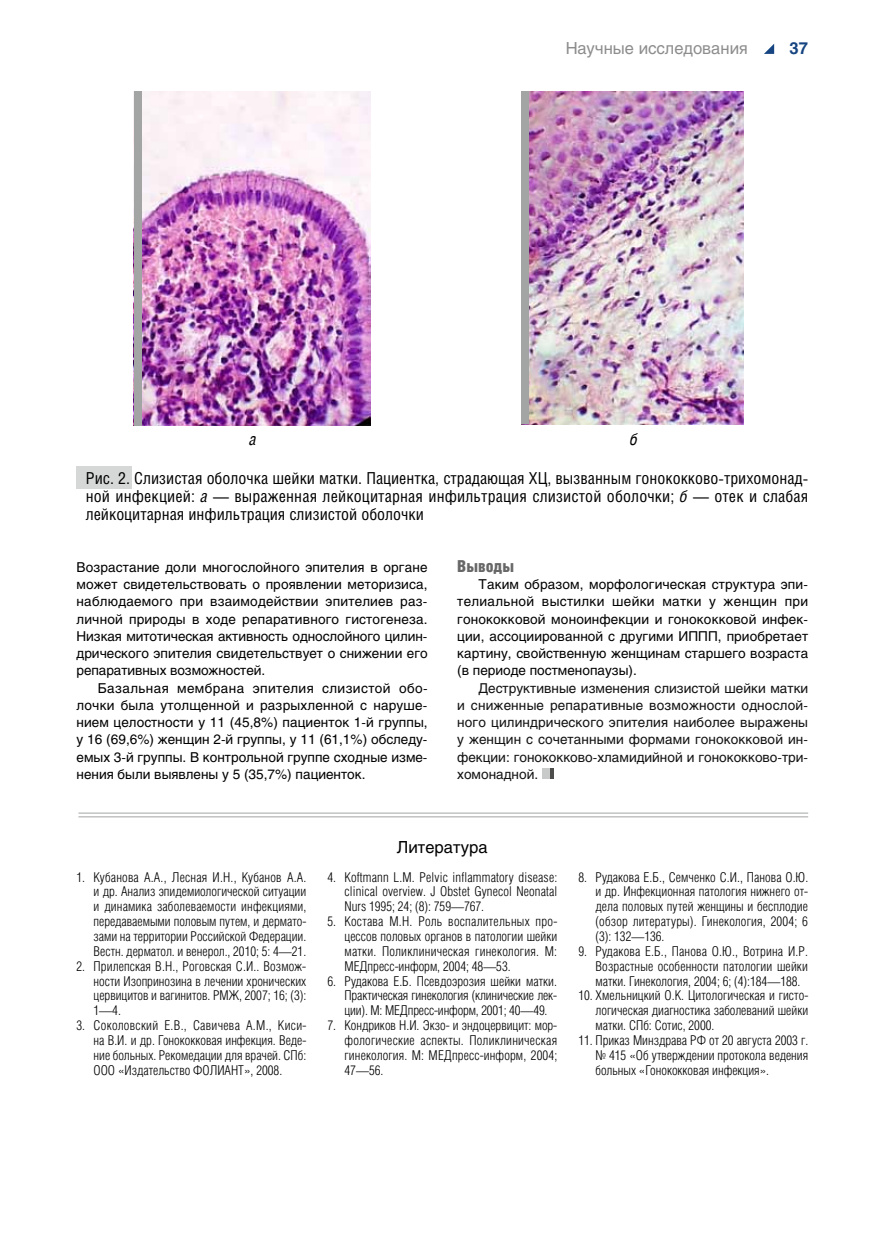
<style>
.page{position:relative;width:872px;height:1234px;background:#fff}
.page>*{position:absolute;margin:0;border:0;box-sizing:border-box;transform-origin:0 0}
.t1{font:16.5px/18.1px "Helios Cond C";color:#000;text-align:justify}
.t2{font:16.5px "Helios C";color:#8d8d8d}
.t3{font:16.5px "Helios C";color:#000}
.t4{font:16.5px "Helios Cond Black C";color:#676767}
.t5{font:700 16.5px "Helios C";color:#164581}
.t6{font:italic 16.5px "Helios Cond";color:#000}
.t7{font:13.5px/14.9px "Helios Cond Light C";color:#000;text-align:justify}
.t8{font:13.5px/17.2px "Helios C";color:#000;text-align:justify}
.t9{font:13.5px/17.2px "Helios C";color:#121212;text-align:justify}
.s1{font-style:italic}
</style>
<div class="page">
<svg style="left:764px;top:44px;width:10px;height:10px"></svg>
<div style="left:542px;top:768px;width:10px;height:10px;background:#c8c9c9"></div>
<svg style="left:550px;top:768px;width:3px;height:10px"></svg>
<img style="left:142px;top:91px;width:228px;height:334px">
<img style="left:528px;top:91px;width:216px;height:333px">
<div style="left:134px;top:91px;width:8px;height:334px;background:#a3a4a4"></div>
<div style="left:521px;top:91px;width:7px;height:333px;background:#a3a4a4"></div>
<div style="left:77px;top:466px;width:55px;height:23px;background:#d6d7d7"></div>
<hr style="left:78px;top:812px;width:730px;height:1px;background:#a3a4a4">
<hr style="left:78px;top:816px;width:730px;height:1px;background:#a3a4a4">
<p class="t2" style="left:565px;top:38px;width:184px">Научные исследования</p>
<p class="t5" style="left:789px;top:38px;width:20px">37</p>
<p class="t6" style="left:248px;top:430px;width:9px">а</p>
<p class="t6" style="left:629px;top:430px;width:9px">б</p>
<p class="t1" style="left:86px;top:468px;width:724px">Рис. 2. Слизистая оболочка шейки матки. Пациентка, страдающая ХЦ, вызванным гонококково-трихомонад&shy;ной инфекцией: <span class="s1">а</span> — выраженная лейкоцитарная инфильтрация слизистой оболочки; <span class="s1">б</span> — отек и слабая лейкоцитарная инфильтрация слизистой оболочки</p>
<p class="t8" style="left:77px;top:558px;width:353px">Возрастание доли многослойного эпителия в органе может свидетельствовать о проявлении меторизиса, наблюдаемого при взаимодействии эпителиев раз&shy;личной природы в ходе репаративного гистогенеза.<br>Низкая митотическая активность однослойного цилин&shy;дрического эпителия свидетельствует о снижении его репаративных возможностей.</p>
<p class="t8" style="left:77px;top:679px;width:352px;text-indent:21px">Базальная мембрана эпителия слизистой обо&shy;лочки была утолщенной и разрыхленной с наруше&shy;нием целостности у 11 (45,8%) пациенток 1-й группы, у 16 (69,6%) женщин 2-й группы, у 11 (61,1%) обследу&shy;емых 3-й группы. В контрольной группе сходные изме&shy;нения были выявлены у 5 (35,7%) пациенток.</p>
<p class="t4" style="left:457px;top:556px;width:58px">Выводы</p>
<p class="t8" style="left:457px;top:575px;width:352px;text-indent:21px">Таким образом, морфологическая структура эпи&shy;телиальной выстилки шейки матки у женщин при гонококковой моноинфекции и гонококковой инфек&shy;ции, ассоциированной с другими ИППП</p>
<p class="t8" style="left:457px;top:627px;width:352px;text-indent:261px">, приобретает картину, свойственную женщинам старшего возраста (в периоде постменопаузы).</p>
<p class="t9" style="left:457px;top:679px;width:352px;text-indent:21px">Деструктивные изменения слизистой шейки матки и сниженные репаративные возможности однослой&shy;ного цилиндрического эпителия наиболее выражены у женщин с сочетанными формами гонококковой ин&shy;фекции: гонококково-хламидийной и гонококково-три&shy;хомонадной.</p>
<p class="t7" style="left:94px;top:869px;width:214px;text-indent:-17px">1. Кубанова А.А., Лесная И.Н., Кубанов А.А. и др. Анализ эпидемиологической ситуации и динамика заболеваемости инфекциями, передаваемыми половым путем, и дермато&shy;зами на территории Российской Федерации.<br>Вестн. дерматол. и венерол., 2010; 5: 4—21.</p>
<p class="t7" style="left:94px;top:958px;width:214px;text-indent:-17px">2. Прилепская В.Н., Роговская С.И.. Возмож&shy;ности Изопринозина в лечении хронических цервицитов и вагинитов. РМЖ, 2007; 16; (3):<br>1—4.</p>
<p class="t7" style="left:94px;top:1017px;width:214px;text-indent:-17px">3. Соколовский Е.В., Савичева А.М., Киси&shy;на В.И. и др. Гонококковая инфекция. Веде&shy;ние больных. Рекомедации для врачей. СПб:<br>ООО «Издательство ФОЛИАНТ», 2008.</p>
<p class="t3" style="left:397px;top:836px;width:92px">Литература</p>
<p class="t7" style="left:344px;top:869px;width:214px;text-indent:-17px">4. Koftmann L.M. Pelvic inflammatory disease: clinical overview. J Obstet Gynecol Neonatal Nurs 1995; 24; (8): 759—767.</p>
<p class="t7" style="left:344px;top:913px;width:214px;text-indent:-17px">5. Костава М.Н. Роль воспалительных про&shy;цессов половых органов в патологии шейки матки. Поликлиническая гинекология. М:<br>МЕДпресс-информ, 2004; 48—53.</p>
<p class="t7" style="left:344px;top:973px;width:214px;text-indent:-17px">6. Рудакова Е.Б. Псевдоэрозия шейки матки.<br>Практическая гинекология (клинические лек&shy;ции). М: МЕДпресс-информ, 2001; 40—49.</p>
<p class="t7" style="left:344px;top:1017px;width:214px;text-indent:-17px">7. Кондриков Н.И. Экзо- и эндоцервицит: мор&shy;фологические аспекты. Поликлиническая гинекология. М: МЕДпресс-информ, 2004; 47—56.</p>
<p class="t7" style="left:595px;top:869px;width:214px;text-indent:-17px">8. Рудакова Е.Б., Семченко С.И., Панова О.Ю. и др. Инфекционная патология нижнего от&shy;дела половых путей женщины и бесплодие (обзор литературы). Гинекология, 2004; 6 (3): 132—136.</p>
<p class="t7" style="left:595px;top:943px;width:214px;text-indent:-17px">9. Рудакова Е.Б., Панова О.Ю., Вотрина И.Р.<br>Возрастные особенности патологии шейки матки. Гинекология, 2004; 6; (4):184—188.</p>
<p class="t7" style="left:595px;top:987px;width:214px;text-indent:-17px">10. Хмельницкий О.К. Цитологическая и гисто&shy;логическая диагностика заболеваний шейки матки. СПб: Сотис, 2000.</p>
<p class="t7" style="left:595px;top:1032px;width:214px;text-indent:-17px">11. Приказ Минздрава РФ от 20 августа 2003 г. № 415 «Об утверждении протокола ведения больных «Гонококковая инфекция».</p>
</div>
